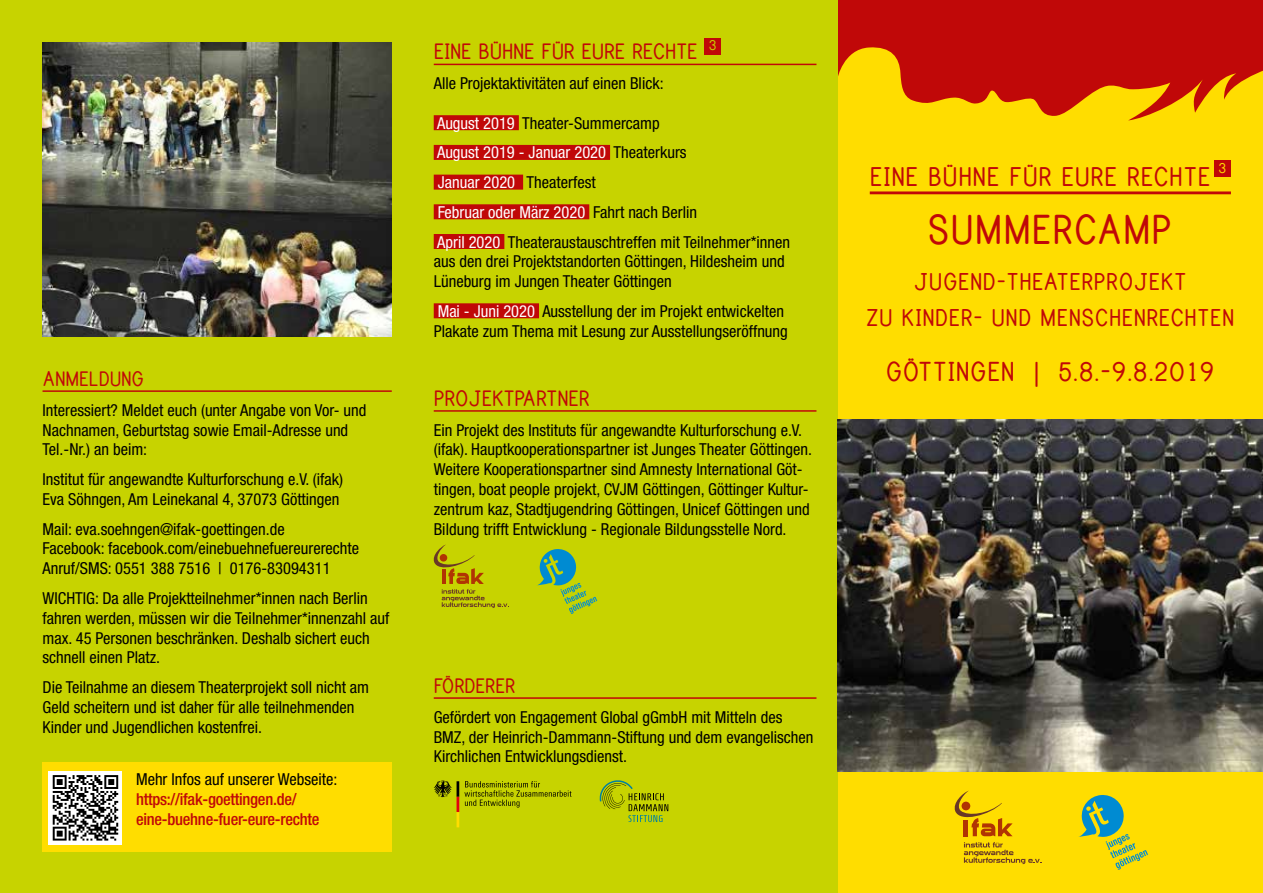
<style>
.page{position:relative;width:1263px;height:893px;background:#fff}
.page>*{position:absolute;margin:0;border:0;box-sizing:border-box;transform-origin:0 0}
.t1{font:700 48px "Print";color:#c00808}
.t2{font:700 31.5px "Print";color:#c00808}
.t3{font:700 31.05px "Print";color:#c00808}
.t4{font:700 27.9px/35.8px "Print";color:#c00808;text-align:center}
.t5{font:700 25.5px "Print";letter-spacing:-.025em;color:#c00808}
.t6{font:700 24px "Print";letter-spacing:-.025em;color:#c00808}
.t7{font:condensed 16.5px/19.8px "Helvetica Neue";color:#000}
.t8{font:500 condensed 16.5px/19.8px "Helvetica Neue";letter-spacing:-.015em;color:#c00808}
.s1{color:#fff}
</style>
<div class="page">
<div style="left:838px;top:120px;width:425px;height:773px;background:#fd0"></div>
<svg style="left:838px;top:0;width:425px;height:120px;background:#cf3c06"></svg>
<div style="left:0;top:0;width:838px;height:893px;background:#c7d300"></div>
<hr style="left:870px;top:191px;width:361px;height:3px;background:#c00808">
<div style="left:1214px;top:160px;width:17px;height:17px;background:#c00808"></div>
<svg style="left:952px;top:791px;width:60px;height:45px;background:#e7b403"></svg>
<div style="left:961px;top:802px;width:9px;height:8px;background:#b13403;border-radius:50%"></div>
<svg style="left:964px;top:842px;width:77px;height:22px;background:#dcb608"></svg>
<hr style="left:434px;top:64px;width:382px;height:1px;background:#c00808">
<div style="left:434px;top:115px;width:85px;height:15px;background:#c00808"></div>
<div style="left:434px;top:145px;width:176px;height:15px;background:#c00808"></div>
<div style="left:434px;top:175px;width:89px;height:15px;background:#c00808"></div>
<div style="left:434px;top:204px;width:155px;height:15px;background:#c00808"></div>
<div style="left:434px;top:234px;width:70px;height:15px;background:#c00808"></div>
<div style="left:434px;top:303px;width:105px;height:15px;background:#c00808"></div>
<hr style="left:434px;top:410px;width:382px;height:2px;background:#c00808">
<hr style="left:434px;top:697px;width:382px;height:2px;background:#c00808">
<div style="left:705px;top:38px;width:16px;height:16px;background:#c00808"></div>
<svg style="left:599px;top:780px;width:69px;height:42px"></svg>
<svg style="left:434px;top:780px;width:137px;height:47px"></svg>
<svg style="left:1078px;top:794px;width:70px;height:76px;background:#b7c63a"></svg>
<svg style="left:537px;top:549px;width:60px;height:65px"></svg>
<svg style="left:433px;top:545px;width:75px;height:63px"></svg>
<hr style="left:43px;top:390px;width:349px;height:2px;background:#c00808">
<img style="left:43px;top:43px;width:349px;height:294px">
<div style="left:43px;top:762px;width:349px;height:89px;background:#fd0"></div>
<div style="left:49px;top:771px;width:73px;height:73px;background:#fff"></div>
<svg style="left:52px;top:775px;width:67px;height:66px"></svg>
<svg style="left:53px;top:775px;width:65px;height:66px"></svg>
<img style="left:838px;top:419px;width:425px;height:353px">
<h3 class="t6" style="left:43px;top:368px;width:104px">ANMELDUNG</h3>
<p class="t7" style="left:43px;top:400px;width:325px">Interessiert? Meldet euch (unter Angabe von Vor- und<br>Nachnamen, Geburtstag sowie Email-Adresse und<br>Tel.-Nr.) an beim:</p>
<p class="t7" style="left:43px;top:469px;width:302px">Institut für angewandte Kulturforschung e.V. (ifak)<br>Eva Söhngen, Am Leinekanal 4, 37073 Göttingen</p>
<p class="t7" style="left:43px;top:519px;width:318px">Mail: eva.soehngen@ifak-goettingen.de<br>Facebook: facebook.com/einebuehnefuereurerechte<br>Anruf/SMS: 0551 388 7516 | 0176-83094311</p>
<p class="t7" style="left:43px;top:588px;width:348px">WICHTIG: Da alle Projektteilnehmer*innen nach Berlin fahren werden, müssen wir die Teilnehmer*innenzahl auf max. 45 Personen beschränken. Deshalb sichert euch schnell einen Platz.</p>
<p class="t7" style="left:43px;top:677px;width:328px">Die Teilnahme an diesem Theaterprojekt soll nicht am<br>Geld scheitern und ist daher für alle teilnehmenden<br>Kinder und Jugendlichen kostenfrei.</p>
<p class="t7" style="left:136px;top:769px;width:203px">Mehr Infos auf unserer Webseite:</p>
<p class="t8" style="left:136px;top:789px;width:185px">https://ifak-goettingen.de/ eine-buehne-fuer-eure-rechte</p>
<h3 class="t5" style="left:434px;top:40px;width:285px">EINE BÜHNE FÜR EURE RECHTE <sup>3</sup></h3>
<p class="t7" style="left:434px;top:73px;width:231px">Alle Projektaktivitäten auf einen Blick:</p>
<p class="t7" style="left:437px;top:108px;width:354px;line-height:29.7px"><span class="s1">August 2019</span> Theater-Summercamp<br><span class="s1">August 2019 - Januar 2020</span> Theaterkurs<br><span class="s1">Januar 2020</span> Theaterfest<br><span class="s1">Februar oder März 2020</span> Fahrt nach Berlin<br><span class="s1">April 2020</span> Theateraustauschtreffen mit Teilnehmer*innen</p>
<p class="t7" style="left:434px;top:251px;width:352px">aus den drei Projektstandorten Göttingen, Hildesheim und<br>Lüneburg im Jungen Theater Göttingen</p>
<p class="t7" style="left:434px;top:301px;width:356px"><span class="s1">Mai - Juni 2020</span> Ausstellung der im Projekt entwickelten<br>Plakate zum Thema mit Lesung zur Ausstellungseröffnung</p>
<h3 class="t5" style="left:434px;top:387px;width:158px">PROJEKTPARTNER</h3>
<p class="t7" style="left:434px;top:420px;width:380px">Ein Projekt des Instituts für angewandte Kulturforschung e.V. (ifak). Hauptkooperationspartner ist Junges Theater Göttingen.<br>Weitere Kooperationspartner sind Amnesty International Göt&shy;tingen, boat people projekt, CVJM Göttingen, Göttinger Kultur&shy;zentrum kaz, Stadtjugendring Göttingen, Unicef Göttingen und Bildung trifft Entwicklung - Regionale Bildungsstelle Nord.</p>
<h3 class="t6" style="left:434px;top:675px;width:84px">FÖRDERER</h3>
<p class="t7" style="left:434px;top:707px;width:381px">Gefördert von Engagement Global gGmbH mit Mitteln des<br>BMZ, der Heinrich-Dammann-Stiftung und dem evangelischen<br>Kirchlichen Entwicklungsdienst.</p>
<h3 class="t3" style="left:870px;top:163px;width:358px">EINE BÜHNE FÜR EURE RECHTE <sup>3</sup></h3>
<h1 class="t1" style="left:927px;top:208px;width:247px">SUMMERCAMP</h1>
<h3 class="t4" style="left:866px;top:265px;width:371px">JUGEND-THEATERPROJEKT<br>ZU KINDER- UND MENSCHENRECHTEN</h3>
<h2 class="t2" style="left:886px;top:357px;width:331px">GÖTTINGEN | 5.8.-9.8.2019</h2>
</div>
